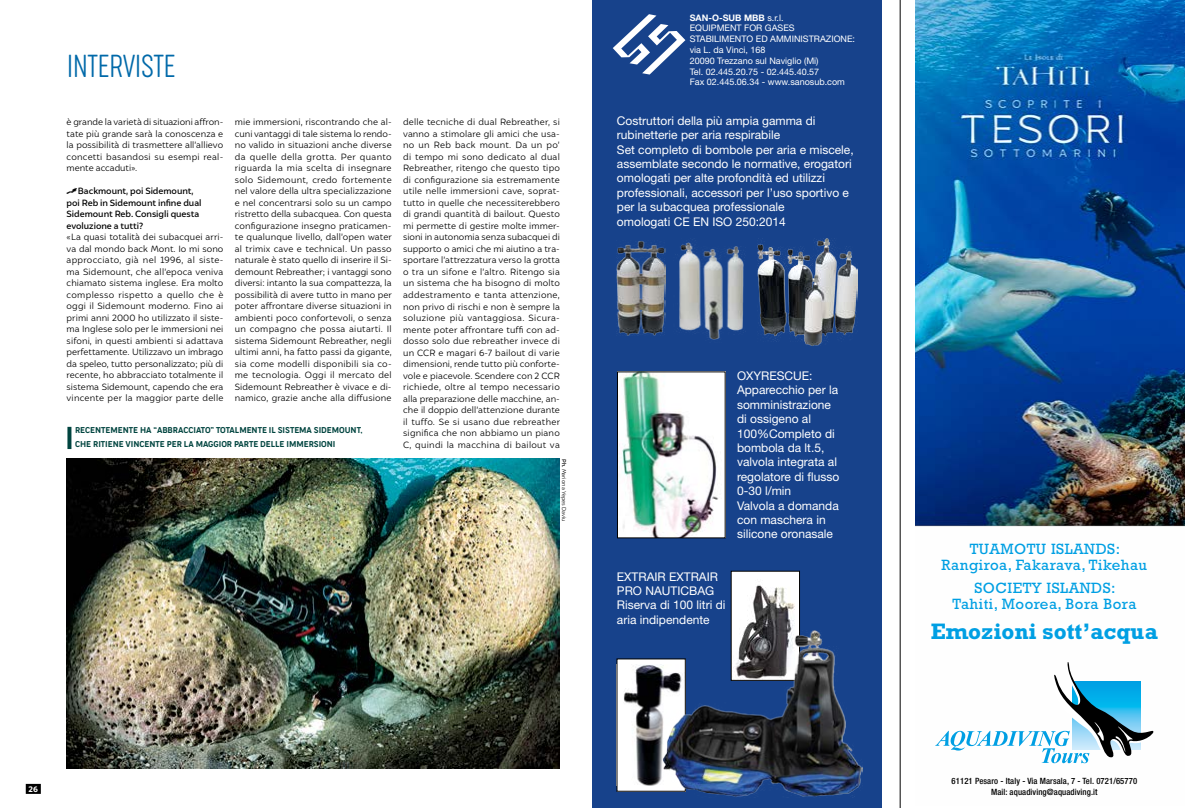
<style>
.page{position:relative;width:1185px;height:808px;background:#fff}
.page>*{position:absolute;margin:0;border:0;box-sizing:border-box;transform-origin:0 0}
.t1{font:200 30px "Cocogoose Compressed";color:#0069a9}
.t2{font:700 22.7px "Rockwell Std";color:#009fe3}
.t3{font:15.1px/16.2px "Rockwell Std";letter-spacing:.035em;color:#009fe3;text-align:center}
.t4{font:12px/14.4px "Helvetica Neue LT Std";color:#fff}
.t5{font:700 12px "Helvetica Neue LT Std";color:#fff}
.t6{font:10px/12px "Helvetica Neue";color:#fff}
.t7{font:10px "Helvetica Neue LT Std";color:#fff}
.t8{font:300 9px/11.5px "Igna Sans";letter-spacing:.02em;color:#000;text-align:justify}
.t9{font:9px/10.8px "Helvetica Neue LT Std";color:#fff}
.t10{font:500 9px/11.5px "Igna Sans";letter-spacing:-.005em;color:#000}
.t11{font:500 condensed 8.6px/10.8px "Helvetica Neue LT Std";letter-spacing:.01em;color:#000;text-align:center}
.t12{font:300 8px/14px "Cocogoose Narrow";letter-spacing:-.005em;color:#00443f}
.t13{font:900 8px "Igna Sans";color:#fff}
.t14{font:300 5.5px "Igna Sans";color:#000}
.s1{font-family:"Diving";font-weight:400}
.s2{font-weight:500}
.s3{font-family:"Helvetica Neue";font-weight:400;font-size:10px}
.s4{font-weight:700}
</style>
<div class="page">
<img style="left:67px;top:459px;width:493px;height:310px">
<svg style="left:67px;top:427px;width:4px;height:22px"></svg>
<div style="left:592px;top:0;width:290px;height:808px;background:#17428b"></div>
<svg style="left:613px;top:14px;width:72px;height:61px"></svg>
<img style="left:617px;top:241px;width:49px;height:95px">
<img style="left:679px;top:242px;width:65px;height:98px">
<img style="left:758px;top:239px;width:100px;height:107px">
<img style="left:619px;top:373px;width:105px;height:163px">
<div style="left:617px;top:371px;width:109px;height:167px;border:1px solid #000"></div>
<img style="left:733px;top:573px;width:65px;height:57px">
<div style="left:731px;top:571px;width:69px;height:110px;border:1px solid #000"></div>
<div style="left:617px;top:659px;width:68px;height:132px;background:#fff"></div>
<img style="left:624px;top:665px;width:39px;height:120px">
<img style="left:663px;top:630px;width:200px;height:167px">
<hr style="left:900px;top:0;width:1px;height:808px;background:#000">
<img style="left:916px;top:0;width:269px;height:764px">
<svg style="left:935px;top:662px;width:219px;height:101px"></svg>
<div style="left:26px;top:784px;width:15px;height:10px;background:#000"></div>
<h1 class="t1" style="left:67px;top:47px;width:109px">INTERVISTE</h1>
<p class="t8" style="left:67px;top:116px;width:158px">è grande la varietà di situazioni affron&shy;tate più grande sarà la conoscenza e la possibilità di trasmettere all’allievo concetti basandosi su esempi real&shy;mente accaduti».</p>
<p class="t10" style="left:67px;top:185px;width:136px"><span class="s1">1</span>Backmount, poi Sidemount, poi Reb in Sidemount infine dual<br>Sidemount Reb. Consigli questa evoluzione a tutti?</p>
<p class="t8" style="left:67px;top:231px;width:158px">«La quasi totalità dei subacquei arri&shy;va dal mondo back Mont. Io mi sono approcciato, già nel 1996, al siste&shy;ma Sidemount, che all’epoca veniva chiamato sistema inglese. Era molto complesso rispetto a quello che è oggi il Sidemount moderno. Fino ai primi anni 2000 ho utilizzato il siste&shy;ma Inglese solo per le immersioni nei sifoni, in questi ambienti si adattava perfettamente. Utilizzavo un imbrago da speleo, tutto personalizzato; più di recente, ho abbracciato totalmente il sistema Sidemount, capendo che era vincente per la maggior parte delle</p>
<p class="t12" style="left:75px;top:423px;width:289px">RECENTEMENTE HA “ABBRACCIATO” TOTALMENTE IL SISTEMA SIDEMOUNT,<br>CHE RITIENE VINCENTE PER LA MAGGIOR PARTE DELLE IMMERSIONI</p>
<p class="t8" style="left:235px;top:116px;width:158px">mie immersioni, riscontrando che al&shy;cuni vantaggi di tale sistema lo rendo&shy;no valido in situazioni anche diverse da quelle della grotta. Per quanto riguarda la mia scelta di insegnare solo Sidemount, credo fortemente nel valore della ultra specializzazione e nel concentrarsi solo su un campo ristretto della subacquea. Con questa configurazione insegno praticamen&shy;te qualunque livello, dall’open water al trimix cave e technical. Un passo naturale è stato quello di inserire il Si&shy;demount Rebreather; i vantaggi sono diversi: intanto la sua compattezza, la possibilità di avere tutto in mano per poter affrontare diverse situazioni in ambienti poco confortevoli, o senza un compagno che possa aiutarti. Il sistema Sidemount Rebreather, negli ultimi anni, ha fatto passi da gigante, sia come modelli disponibili sia co&shy;me tecnologia. Oggi il mercato del Sidemount Rebreather è vivace e di&shy;namico, grazie anche alla diffusione</p>
<p class="t8" style="left:403px;top:116px;width:158px">delle tecniche di dual Rebreather, si vanno a stimolare gli amici che usa&shy;no un Reb back mount. Da un po’ di tempo mi sono dedicato al dual Rebreather, ritengo che questo tipo di configurazione sia estremamente utile nelle immersioni cave, soprat&shy;tutto in quelle che necessiterebbero di grandi quantità di bailout. Questo mi permette di gestire molte immer&shy;sioni in autonomia senza subacquei di supporto o amici che mi aiutino a tra&shy;sportare l’attrezzatura verso la grotta o tra un sifone e l’altro. Ritengo sia un sistema che ha bisogno di molto addestramento e tanta attenzione, non privo di rischi e non è sempre la soluzione più vantaggiosa. Sicura&shy;mente poter affrontare tuffi con ad&shy;dosso solo due rebreather invece di un CCR e magari 6-7 bailout di varie dimensioni, rende tutto più conforte&shy;vole e piacevole. Scendere con 2 CCR richiede, oltre al tempo necessario alla preparazione delle macchine, an&shy;che il doppio dell’attenzione durante il tuffo. Se si usano due rebreather significa che non abbiamo un piano C, quindi la macchina di bailout va</p>
<p class="t14" style="left:567px;top:459px;width:64px;rotate:90deg"><span class="s2">Ph.</span> Mariona Yepes Daviu</p>
<h3 class="t5" style="left:697px;top:11px;width:132px">SAN-O-SUB ITALIA <span class="s3">s.r.l.</span></h3>
<p class="t7" style="left:697px;top:25px;width:118px">EQUIPMENT FOR GASES</p>
<p class="t6" style="left:697px;top:37px;width:185px">STABILIMENTO ED AMMINISTRAZIONE: via L. da Vinci, 168<br>20090 Trezzano sul Naviglio (Mi)<br>Tel. 02.445.20.75 - 02.445.40.57</p>
<p class="t9" style="left:690px;top:12px;width:167px"><span class="s4">SAN-O-SUB MBB</span> s.r.l.<br>EQUIPMENT FOR GASES<br>STABILIMENTO ED AMMINISTRAZIONE: via L. da Vinci, 168<br>20090 Trezzano sul Naviglio (Mi)<br>Tel. 02.445.20.75 - 02.445.40.57<br>Fax 02.445.06.34 - www.sanosub.com</p>
<p class="t4" style="left:617px;top:113px;width:238px">Costruttori della più ampia gamma di rubinetterie per aria respirabile<br>Set completo di bombole per aria e miscele, assemblate secondo le normative, erogatori omologati per alte profondità ed utilizzi professionali, accessori per l’uso sportivo e per la subacquea professionale<br>omologati CE EN ISO 250:2014</p>
<h3 class="t4" style="left:737px;top:368px;width:104px">OXYRESCUE:<br>Apparecchio per la somministrazione di ossigeno al<br>100%Completo di bombola da lt.5, valvola integrata al regolatore di flusso<br>0-30 l/min<br>Valvola a domanda con maschera in silicone oronasale</h3>
<h3 class="t4" style="left:617px;top:569px;width:110px">EXTRAIR EXTRAIR<br>PRO NAUTICBAG<br>Riserva di 100 litri di aria indipendente</h3>
<h3 class="t3" style="left:942px;top:541px;width:207px">TUAMOTU ISLANDS:<br>Rangiroa, Fakarava, Tikehau</h3>
<h3 class="t3" style="left:952px;top:580px;width:186px">SOCIETY ISLANDS:<br>Tahiti, Moorea, Bora Bora</h3>
<h2 class="t2" style="left:931px;top:618px;width:229px">Emozioni sott’acqua</h2>
<p class="t13" style="left:29px;top:784px;width:11px">26</p>
<p class="t11" style="left:952px;top:776px;width:187px">61121 Pesaro - Italy - Via Marsala, 7 - Tel. 0721/65770<br>Mail: aquadiving@aquadiving.it</p>
</div>
